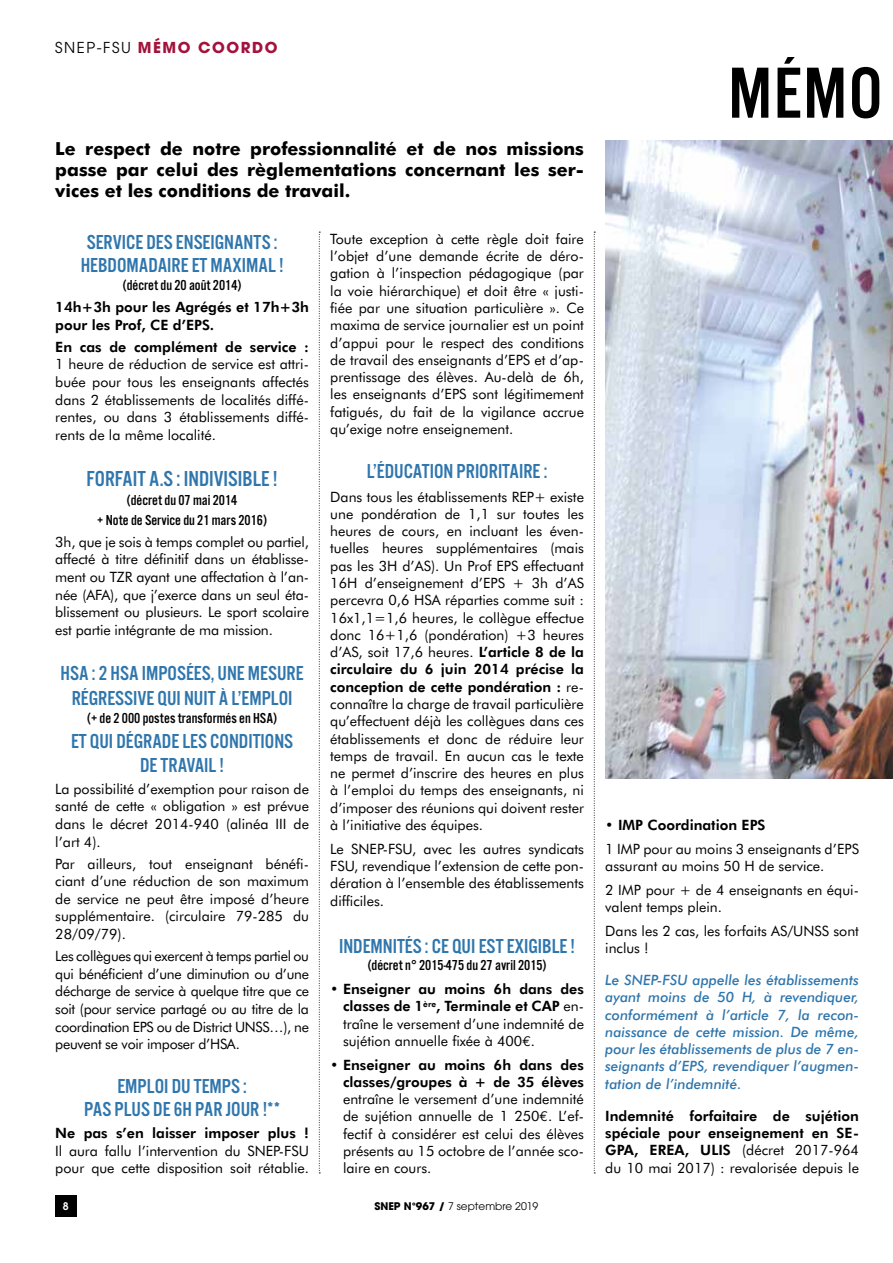
<style>
.page{position:relative;width:893px;height:1263px;background:#fff}
.page>*{position:absolute;margin:0;border:0;box-sizing:border-box;transform-origin:0 0}
.t1{font:75px "Alternate Gothic Std No 3";color:#000}
.t2{font:22.5px "Alternate Gothic Std No 3";color:#2f76ad}
.t3{font:21px/22.8px "Alternate Gothic Std No 3";color:#2f76ad;text-align:center}
.t4{font:700 18px/21px "Futura BT";color:#000;text-align:justify}
.t5{font:15px/19.6px "Alternate Gothic Std No 3";color:#000;text-align:center}
.t6{font:700 15px "Avant Garde";letter-spacing:.1em;color:#a3123b}
.t7{font:14.25px/17.2px "Futura BT";color:#000;text-align:justify}
.t8{font:800 14.25px/17.2px "Futura BT";color:#000}
.t9{font:italic 500 14.25px/17.2px "Futura BT";color:#2f76ad;text-align:justify}
.t10{font:10.5px "Avant Garde";color:#000}
.t11{font:600 10.5px "Avant Garde";color:#fff}
.s1{font-weight:400;color:#000}
.s2{font-weight:800}
.s3{font-family:"Euro Mono"}
.s4{font-weight:700}
.s5{font-weight:400}
</style>
<div class="page">
<div style="left:55px;top:1195px;width:22px;height:21px;background:#000"></div>
<svg style="left:319px;top:232px;width:1px;height:941px"></svg>
<svg style="left:594px;top:232px;width:1px;height:941px"></svg>
<img style="left:605px;top:140px;width:288px;height:639px">
<p class="t6" style="left:55px;top:38px;width:224px"><span class="s1">SNEP-FSU</span> MÉMO COORDO</p>
<p class="t4" style="left:55px;top:138px;width:530px">Le respect de notre professionnalité et de nos missions passe par celui des règlementations concernant les ser&shy;vices et les conditions de travail.</p>
<h3 class="t3" style="left:81px;top:231px;width:204px;text-align:left">SERVICE DES ENSEIGNANTS :<br>HEBDOMADAIRE ET MAXIMAL !</h3>
<p class="t5" style="left:123px;top:276px;width:120px">(décret du 20 août 2014)</p>
<p class="t8" style="left:55px;top:298px;width:255px;line-height:17.7px">14h+3h pour les Agrégés et 17h+3h pour les Prof, CE d’EPS.</p>
<p class="t8" style="left:55px;top:338px;width:255px">En cas de complément de service :</p>
<p class="t7" style="left:55px;top:355px;width:255px;line-height:17.7px">1 heure de réduction de service est attri&shy;buée pour tous les enseignants affectés dans 2 établissements de localités diffé&shy;rentes, ou dans 3 établissements diffé&shy;rents de la même localité.</p>
<h2 class="t2" style="left:86px;top:467px;width:193px">FORFAIT A.S : INDIVISIBLE !</h2>
<p class="t5" style="left:97px;top:490px;width:171px">(décret du 07 mai 2014<br>+ Note de Service du 21 mars 2016)</p>
<p class="t7" style="left:55px;top:533px;width:255px;line-height:17.7px">3h, que je sois à temps complet ou partiel, affecté à titre définitif dans un établisse&shy;ment ou TZR ayant une affectation à l’an&shy;née (AFA), que j’exerce dans un seul éta&shy;blissement ou plusieurs. Le sport scolaire est partie intégrante de ma mission.</p>
<h3 class="t3" style="left:61px;top:661px;width:245px;line-height:24.5px">HSA : 2 HSA IMPOSÉES, UNE MESURE<br>RÉGRESSIVE QUI NUIT À L’EMPLOI</h3>
<p class="t5" style="left:87px;top:708px;width:191px">(+ de 2 000 postes transformés en HSA)</p>
<h3 class="t3" style="left:71px;top:728px;width:224px;line-height:24.5px">ET QUI DÉGRADE LES CONDITIONS<br>DE TRAVAIL !</h3>
<p class="t7" style="left:55px;top:780px;width:255px;line-height:17.7px">La possibilité d’exemption pour raison de santé de cette « obligation » est prévue dans le décret 2014-940 (alinéa III de l’art 4).</p>
<p class="t7" style="left:55px;top:854px;width:255px;line-height:17.7px">Par ailleurs, tout enseignant bénéfi&shy;ciant d’une réduction de son maximum de service ne peut être imposé d’heure supplémentaire. (circulaire 79-285 du 28/09/79).</p>
<p class="t7" style="left:55px;top:947px;width:255px;line-height:17.7px">Les collègues qui exercent à temps partiel ou qui bénéficient d’une diminution ou d’une décharge de service à quelque titre que ce soit (pour service partagé ou au titre de la coordination EPS ou de District UNSS…), ne peuvent se voir imposer d’HSA.</p>
<h3 class="t3" style="left:84px;top:1075px;width:197px">EMPLOI DU TEMPS :<br>PAS PLUS DE 6H PAR JOUR !**</h3>
<p class="t8" style="left:55px;top:1124px;width:255px">Ne pas s’en laisser imposer plus !</p>
<p class="t7" style="left:55px;top:1142px;width:255px;line-height:17.7px">Il aura fallu l’intervention du SNEP-FSU pour que cette disposition soit rétablie.</p>
<p class="t7" style="left:330px;top:230px;width:255px">Toute exception à cette règle doit faire l’objet d’une demande écrite de déro&shy;gation à l’inspection pédagogique (par la voie hiérarchique) et doit être « justi&shy;fiée par une situation particulière ». Ce maxima de service journalier est un point d’appui pour le respect des conditions de travail des enseignants d’EPS et d’ap&shy;prentissage des élèves. Au-delà de 6h, les enseignants d’EPS sont légitimement fatigués, du fait de la vigilance accrue qu’exige notre enseignement.</p>
<h3 class="t3" style="left:367px;top:459px;width:182px">L’ÉDUCATION PRIORITAIRE :</h3>
<p class="t7" style="left:330px;top:488px;width:255px">Dans tous les établissements REP+ existe une pondération de 1,1 sur toutes les heures de cours, en incluant les éven&shy;tuelles heures supplémentaires (mais pas les 3H d’AS). Un Prof EPS effectuant 16H d’enseignement d’EPS + 3h d’AS percevra 0,6 HSA réparties comme suit :<br>16x1,1=1,6 heures, le collègue effectue donc 16+1,6 (pondération) +3 heures d’AS, soit 17,6 heures. <span class="s2">L’article 8 de la circulaire du 6 juin 2014 précise la conception de cette pondération :</span> re&shy;connaître la charge de travail particulière qu’effectuent déjà les collègues dans ces établissements et donc de réduire leur temps de travail. En aucun cas le texte ne permet d’inscrire des heures en plus à l’emploi du temps des enseignants, ni d’imposer des réunions qui doivent rester à l’initiative des équipes.</p>
<p class="t7" style="left:330px;top:840px;width:255px">Le SNEP-FSU, avec les autres syndicats FSU, revendique l’extension de cette pon&shy;dération à l’ensemble des établissements difficiles.</p>
<h3 class="t3" style="left:339px;top:935px;width:238px">INDEMNITÉS : CE QUI EST EXIGIBLE !</h3>
<p class="t5" style="left:368px;top:955px;width:180px">(décret n° 2015-475 du 27 avril 2015)</p>
<p class="t7" style="left:343px;top:980px;width:242px;text-indent:-13px"><span class="s2">• Enseigner au moins 6h dans des classes de 1</span><sup>ère</sup><span class="s2">, Terminale et CAP</span> en&shy;traîne le versement d’une indemnité de sujétion annuelle fixée à 400<span class="s3">€</span>.</p>
<p class="t8" style="left:330px;top:1056px;width:255px;text-align:right">• Enseigner au moins 6h dans des classes/groupes à + de 35 élèves</p>
<p class="t7" style="left:343px;top:1090px;width:242px">entraîne le versement d’une indemnité de sujétion annuelle de 1 250<span class="s3">€</span>. L’ef&shy;fectif à considérer est celui des élèves présents au 15 octobre de l’année sco&shy;laire en cours.</p>
<p class="t11" style="left:63px;top:1199px;width:7px">8</p>
<p class="t10" style="left:374px;top:1200px;width:166px"><span class="s4">SNEP N°967 /</span> 7 septembre 2019</p>
<h1 class="t1" style="left:728px;top:55px;width:156px">MÉMO</h1>
<p class="t8" style="left:605px;top:816px;width:162px">• IMP Coordination EPS</p>
<p class="t7" style="left:605px;top:840px;width:255px">1 IMP pour au moins 3 enseignants d’EPS assurant au moins 50 H de service.</p>
<p class="t7" style="left:605px;top:881px;width:255px">2 IMP pour + de 4 enseignants en équi&shy;valent temps plein.</p>
<p class="t7" style="left:605px;top:922px;width:255px">Dans les 2 cas, les forfaits AS/UNSS sont inclus !</p>
<p class="t9" style="left:605px;top:971px;width:255px">Le SNEP-FSU appelle les établissements ayant moins de 50 H, à revendiquer, conformément à l’article 7, la recon&shy;naissance de cette mission. De même, pour les établissements de plus de 7 en&shy;seignants d’EPS, revendiquer l’augmen&shy;tation de l’indemnité.</p>
<p class="t8" style="left:605px;top:1107px;width:255px;text-align:justify">Indemnité forfaitaire de sujétion spéciale pour enseignement en SE-GPA, EREA, ULIS <span class="s5">(décret 2017-964 du 10 mai 2017) : revalorisée depuis le</span></p>
</div>
